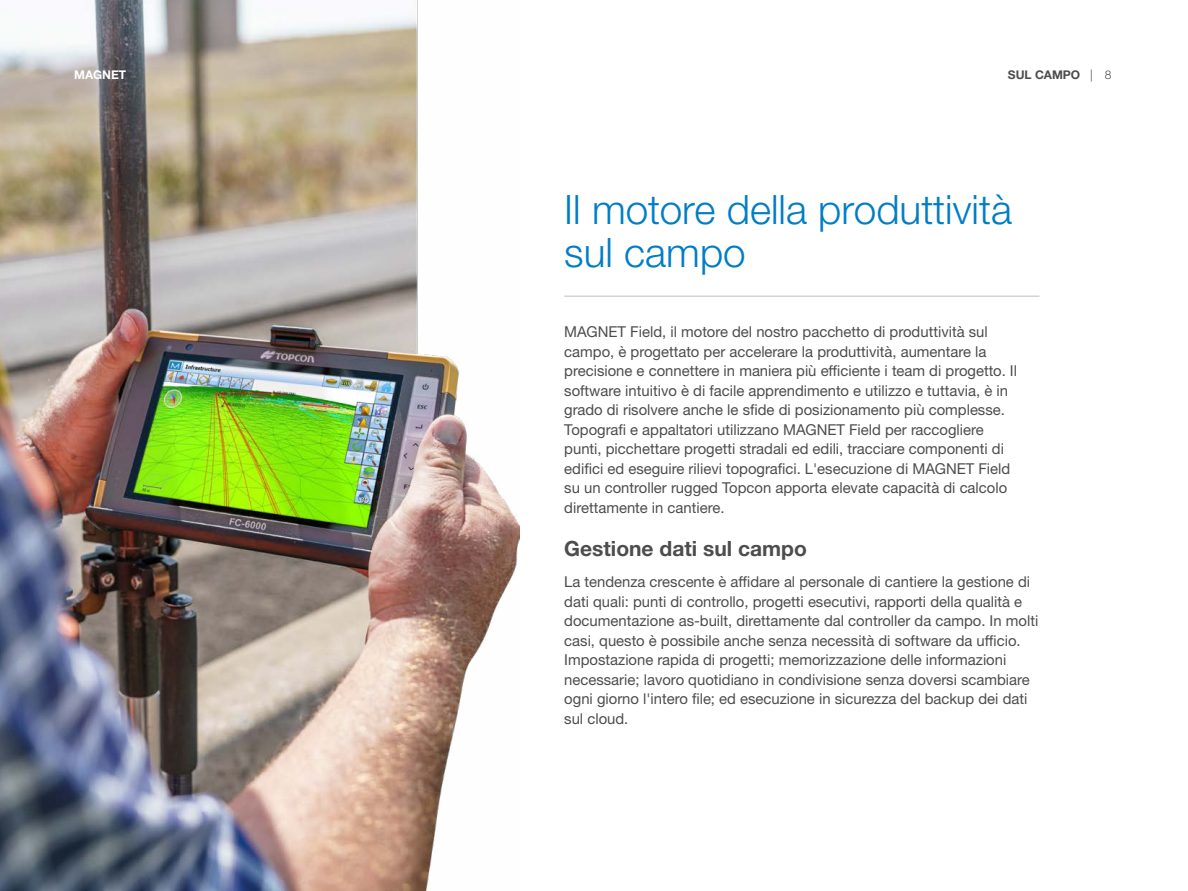
<style>
.page{position:relative;width:1188px;height:891px;background:#fff}
.page>*{position:absolute;margin:0;border:0;box-sizing:border-box;transform-origin:0 0}
.t1{font:300 40.5px/43.5px "Helvetica Neue LTW1 G";color:#007dc5}
.t2{font:700 21px "Helvetica Neue LTW1 G";color:#4d4d4f}
.t3{font:15px/19.5px "Helvetica Neue LTW1 G";color:#4d4d4f}
.t4{font:700 12px "Helvetica Neue LTW1 G";color:#4d4d4f}
.t5{font:700 12px "Helvetica Neue LTW1 G";color:#fff}
.s1{font-weight:300}
</style>
<div class="page">
<img style="left:0;top:0;width:519px;height:891px">
<hr style="left:564px;top:296px;width:476px;height:1px;background:#d1d3d4">
<p class="t5" style="left:74px;top:67px;width:53px">MAGNET</p>
<p class="t4" style="left:1008px;top:67px;width:105px">Sul campo <span class="s1">| 8</span></p>
<h1 class="t1" style="left:564px;top:187px;width:449px">Il motore della produttività sul campo</h1>
<p class="t3" style="left:564px;top:322px;width:454px">MAGNET Field, il motore del nostro pacchetto di produttività sul campo, è progettato per accelerare la produttività, aumentare la precisione e connettere in maniera più efficiente i team di progetto. Il software intuitivo è di facile apprendimento e utilizzo e tuttavia, è in grado di risolvere anche le sfide di posizionamento più complesse.<br>Topografi e appaltatori utilizzano MAGNET Field per raccogliere punti, picchettare progetti stradali ed edili, tracciare componenti di edifici ed eseguire rilievi topografici. L'esecuzione di MAGNET Field su un controller rugged Topcon apporta elevate capacità di calcolo direttamente in cantiere.</p>
<h2 class="t2" style="left:564px;top:536px;width:244px">Gestione dati sul campo</h2>
<p class="t3" style="left:564px;top:572px;width:476px">La tendenza crescente è affidare al personale di cantiere la gestione di dati quali: punti di controllo, progetti esecutivi, rapporti della qualità e documentazione as-built, direttamente dal controller da campo. In molti casi, questo è possibile anche senza necessità di software da ufficio.<br>Impostazione rapida di progetti; memorizzazione delle informazioni necessarie; lavoro quotidiano in condivisione senza doversi scambiare ogni giorno l'intero file; ed esecuzione in sicurezza del backup dei dati sul cloud.</p>
</div>
